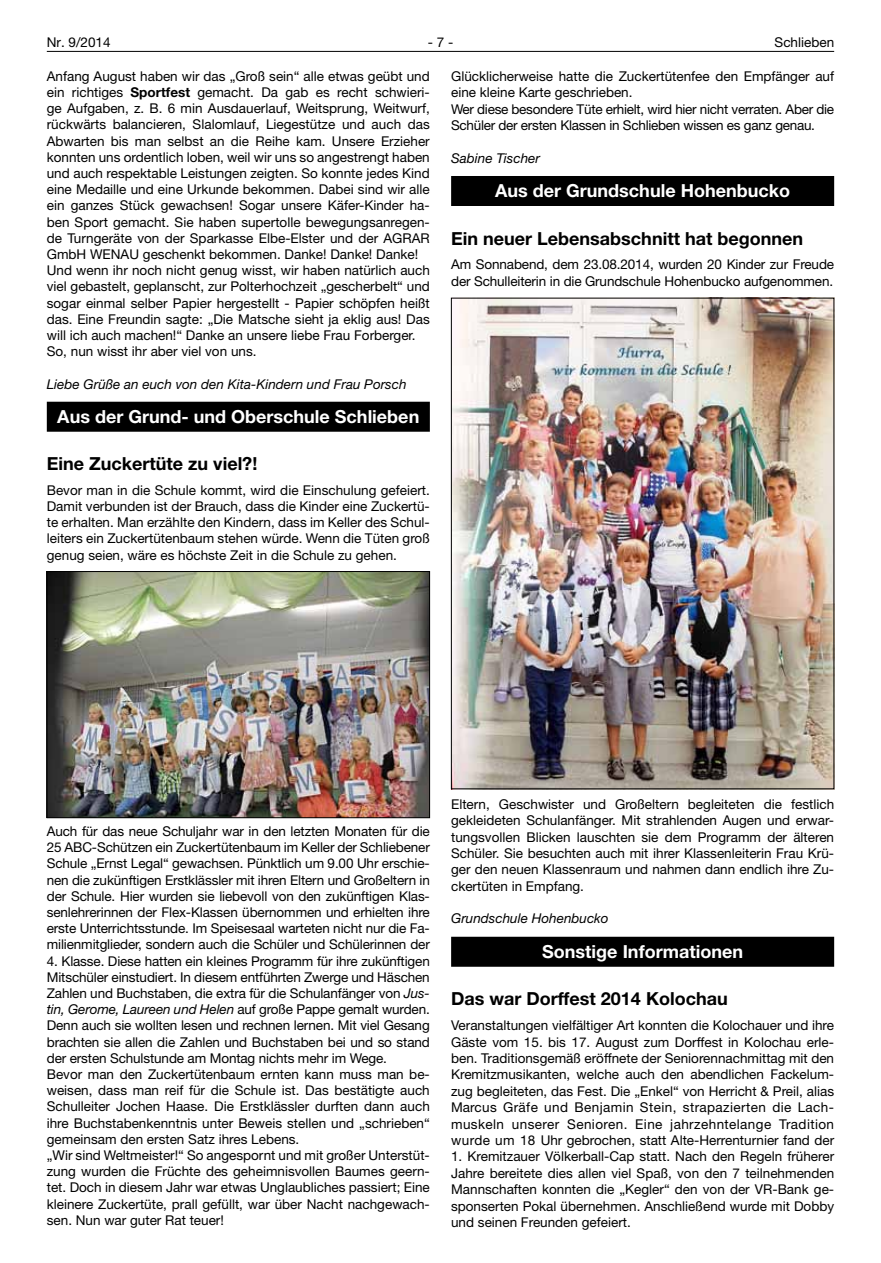
<style>
.page{position:relative;width:881px;height:1263px;background:#fff}
.page>*{position:absolute;margin:0;border:0;box-sizing:border-box;transform-origin:0 0}
.t1{font:700 18px "Helvetica Neue LT";color:#fff}
.t2{font:700 18px "Helvetica Neue LT";color:#000}
.t3{font:13.5px/16.2px "Helvetica Neue LT";color:#000;text-align:justify}
.t4{font:13.5px/16.4px "Helvetica Neue LT";letter-spacing:-.02em;color:#000}
.t5{font:italic 13.5px "Helvetica Neue LT";color:#000}
.s1{font-weight:700}
.s2{font-style:italic}
</style>
<div class="page">
<hr style="left:47px;top:51px;width:786px;height:1px;background:#000">
<div style="left:47px;top:401px;width:382px;height:30px;background:#b6b6b6"></div>
<div style="left:47px;top:402px;width:382px;height:30px;background:#000"></div>
<img style="left:49px;top:573px;width:378px;height:243px">
<div style="left:47px;top:571px;width:382px;height:247px;border:1px solid #000"></div>
<div style="left:451px;top:176px;width:382px;height:30px;background:#000"></div>
<div style="left:451px;top:936px;width:382px;height:30px;background:#c0c0c0"></div>
<div style="left:451px;top:937px;width:382px;height:30px;background:#000"></div>
<img style="left:453px;top:300px;width:378px;height:487px">
<p class="t3" style="left:47px;top:34px;width:65px">Nr. 9/2014</p>
<p class="t3" style="left:427px;top:34px;width:27px">- 7 -</p>
<p class="t3" style="left:774px;top:34px;width:61px">Schlieben</p>
<p class="t3" style="left:47px;top:68px;width:384px;text-align:left">Anfang August haben wir das „Groß sein“ alle etwas geübt und ein richtiges <span class="s1">Sportfest</span> gemacht. Da gab es recht schwieri&shy;ge Aufgaben, z. B. 6 min Ausdauerlauf, Weitsprung, Weitwurf, rückwärts balancieren, Slalomlauf, Liegestütze und auch das Abwarten bis man selbst an die Reihe kam. Unsere Erzieher konnten uns ordentlich loben, weil wir uns so angestrengt haben und auch respektable Leistungen zeigten. So konnte jedes Kind eine Medaille und eine Urkunde bekommen. Dabei sind wir alle ein ganzes Stück gewachsen! Sogar unsere Käfer-Kinder ha&shy;ben Sport gemacht. Sie haben supertolle bewegungsanregen&shy;de Turngeräte von der Sparkasse Elbe-Elster und der AGRAR GmbH WENAU geschenkt bekommen. Danke! Danke! Danke!<br>Und wenn ihr noch nicht genug wisst, wir haben natürlich auch viel gebastelt, geplanscht, zur Polterhochzeit „gescherbelt“ und sogar einmal selber Papier hergestellt - Papier schöpfen heißt das. Eine Freundin sagte: „Die Matsche sieht ja eklig aus! Das will ich auch machen!“ Danke an unsere liebe Frau Forberger.<br>So, nun wisst ihr aber viel von uns.</p>
<p class="t5" style="left:47px;top:376px;width:361px">Liebe Grüße an euch von den Kita-Kindern und Frau Porsch</p>
<h1 class="t1" style="left:57px;top:405px;width:363px">Aus der Grund- und Oberschule Schlieben</h1>
<h1 class="t2" style="left:47px;top:452px;width:212px">Eine Zuckertüte zu viel?!</h1>
<p class="t3" style="left:47px;top:482px;width:384px">Bevor man in die Schule kommt, wird die Einschulung gefeiert.<br>Damit verbunden ist der Brauch, dass die Kinder eine Zuckertü&shy;te erhalten. Man erzählte den Kindern, dass im Keller des Schul&shy;leiters ein Zuckertütenbaum stehen würde. Wenn die Tüten groß genug seien, wäre es höchste Zeit in die Schule zu gehen.</p>
<p class="t4" style="left:451px;top:68px;width:384px">Glücklicherweise hatte die Zuckertütenfee den Empfänger auf eine kleine Karte geschrieben.<br>Wer diese besondere Tüte erhielt, wird hier nicht verraten. Aber die Schüler der ersten Klassen in Schlieben wissen es ganz genau.</p>
<p class="t5" style="left:451px;top:150px;width:90px">Sabine Tischer</p>
<h1 class="t1" style="left:495px;top:180px;width:296px">Aus der Grundschule Hohenbucko</h1>
<h1 class="t2" style="left:451px;top:227px;width:353px">Ein neuer Lebensabschnitt hat begonnen</h1>
<p class="t3" style="left:451px;top:256px;width:384px">Am Sonnabend, dem 23.08.2014, wurden 20 Kinder zur Freude der Schulleiterin in die Grundschule Hohenbucko aufgenommen.</p>
<p class="t3" style="left:47px;top:823px;width:384px">Auch für das neue Schuljahr war in den letzten Monaten für die 25 ABC-Schützen ein Zuckertütenbaum im Keller der Schliebener Schule „Ernst Legal“ gewachsen. Pünktlich um 9.00 Uhr erschie&shy;nen die zukünftigen Erstklässler mit ihren Eltern und Großeltern in der Schule. Hier wurden sie liebevoll von den zukünftigen Klas&shy;senlehrerinnen der Flex-Klassen übernommen und erhielten ihre erste Unterrichtsstunde. Im Speisesaal warteten nicht nur die Fa&shy;milienmitglieder, sondern auch die Schüler und Schülerinnen der</p>
<p class="t3" style="left:47px;top:952px;width:384px;text-align:left">4. Klasse. Diese hatten ein kleines Programm für ihre zukünftigen Mitschüler einstudiert. In diesem entführten Zwerge und Häschen Zahlen und Buchstaben, die extra für die Schulanfänger von <span class="s2">Jus&shy;tin, Gerome, Laureen und Helen</span> auf große Pappe gemalt wurden.<br>Denn auch sie wollten lesen und rechnen lernen. Mit viel Gesang brachten sie allen die Zahlen und Buchstaben bei und so stand der ersten Schulstunde am Montag nichts mehr im Wege.<br>Bevor man den Zuckertütenbaum ernten kann muss man be&shy;weisen, dass man reif für die Schule ist. Das bestätigte auch Schulleiter Jochen Haase. Die Erstklässler durften dann auch ihre Buchstabenkenntnis unter Beweis stellen und „schrieben“ gemeinsam den ersten Satz ihres Lebens.<br>„Wir sind Weltmeister!“ So angespornt und mit großer Unterstüt&shy;zung wurden die Früchte des geheimnisvollen Baumes geern&shy;tet. Doch in diesem Jahr war etwas Unglaubliches passiert; Eine kleinere Zuckertüte, prall gefüllt, war über Nacht nachgewach&shy;sen. Nun war guter Rat teuer!</p>
<p class="t3" style="left:451px;top:796px;width:384px">Eltern, Geschwister und Großeltern begleiteten die festlich gekleideten Schulanfänger. Mit strahlenden Augen und erwar&shy;tungsvollen Blicken lauschten sie dem Programm der älteren Schüler. Sie besuchten auch mit ihrer Klassenleiterin Frau Krü&shy;ger den neuen Klassenraum und nahmen dann endlich ihre Zu&shy;ckertüten in Empfang.</p>
<p class="t5" style="left:451px;top:910px;width:159px">Grundschule Hohenbucko</p>
<h1 class="t1" style="left:542px;top:940px;width:202px">Sonstige Informationen</h1>
<h1 class="t2" style="left:451px;top:988px;width:278px">Das war Dorffest 2014 Kolochau</h1>
<p class="t3" style="left:451px;top:1017px;width:384px">Veranstaltungen vielfältiger Art konnten die Kolochauer und ihre Gäste vom 15. bis 17. August zum Dorffest in Kolochau erle&shy;ben. Traditionsgemäß eröffnete der Seniorennachmittag mit den Kremitzmusikanten, welche auch den abendlichen Fackelum&shy;zug begleiteten, das Fest. Die „Enkel“ von Herricht &amp; Preil, alias Marcus Gräfe und Benjamin Stein, strapazierten die Lach&shy;muskeln unserer Senioren. Eine jahrzehntelange Tradition wurde um 18 Uhr gebrochen, statt Alte-Herrenturnier fand der</p>
<p class="t3" style="left:451px;top:1148px;width:384px">1. Kremitzauer Völkerball-Cap statt. Nach den Regeln früherer Jahre bereitete dies allen viel Spaß, von den 7 teilnehmenden Mannschaften konnten die „Kegler“ den von der VR-Bank ge&shy;sponserten Pokal übernehmen. Anschließend wurde mit Dobby und seinen Freunden gefeiert.</p>
</div>
